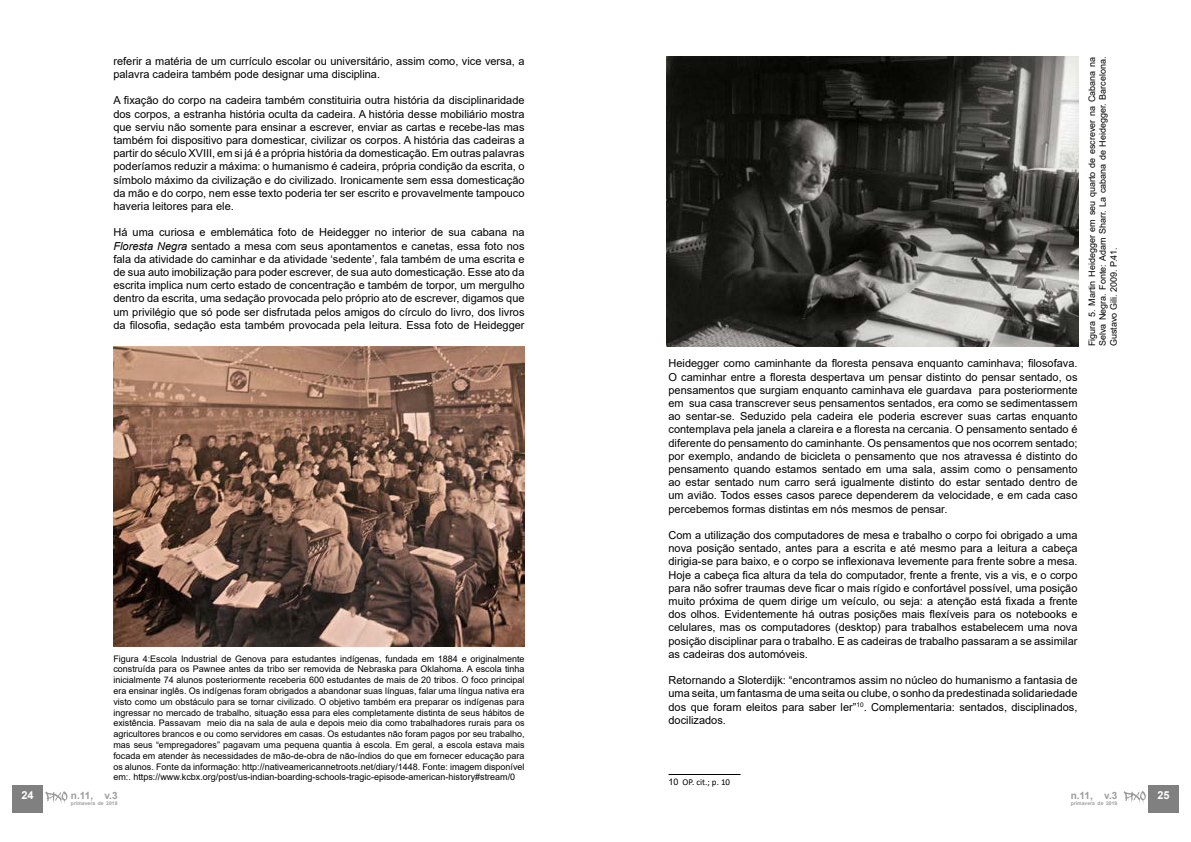
<style>
.page{position:relative;width:1191px;height:842px;background:#fff}
.page>*{position:absolute;margin:0;border:0;box-sizing:border-box;transform-origin:0 0}
.t1{font:11px/13.2px "Arial";color:#000;text-align:justify}
.t2{font:700 11px "Arial";color:#fff}
.t3{font:700 10px "Arial";color:#9d9d9c}
.t4{font:9px/10.8px "Arial";color:#000;text-align:justify}
.t5{font:9px "Calibri";color:#000}
.t6{font:700 5px "Arial";letter-spacing:.01em;color:#9d9d9c}
.s1{font-style:italic}
.s2{font-family:"Arial"}
</style>
<div class="page">
<div style="left:1148px;top:785px;width:30px;height:28px;background:#808080"></div>
<svg style="left:1123px;top:791px;width:22px;height:13px"></svg>
<div style="left:12px;top:785px;width:31px;height:28px;background:#808080"></div>
<svg style="left:45px;top:791px;width:22px;height:13px"></svg>
<img style="left:113px;top:346px;width:411px;height:300px">
<img style="left:666px;top:57px;width:412px;height:289px">
<hr style="left:668px;top:774px;width:72px;height:1px;background:#000">
<p class="t1" style="left:113px;top:54px;width:413px">referir a matéria de um currículo escolar ou universitário, assim como, vice versa, a palavra cadeira também pode designar uma disciplina.</p>
<p class="t1" style="left:113px;top:94px;width:413px">A fixação do corpo na cadeira também constituiria outra história da disciplinaridade dos corpos, a estranha história oculta da cadeira. A história desse mobiliário mostra que serviu não somente para ensinar a escrever, enviar as cartas e recebe-las mas também foi dispositivo para domesticar, civilizar os corpos. A história das cadeiras a partir do século XVIII, em si já é a própria história da domesticação. Em outras palavras poderíamos reduzir a máxima: o humanismo é cadeira, própria condição da escrita, o símbolo máximo da civilização e do civilizado. Ironicamente sem essa domesticação da mão e do corpo, nem esse texto poderia ter ser escrito e provavelmente tampouco haveria leitores para ele.</p>
<p class="t1" style="left:113px;top:226px;width:413px">Há uma curiosa e emblemática foto de Heidegger no interior de sua cabana na <span class="s1">Floresta Negra</span> sentado a mesa com seus apontamentos e canetas, essa foto nos fala da atividade do caminhar e da atividade ‘sedente’, fala também de uma escrita e de sua auto imobilização para poder escrever, de sua auto domesticação. Esse ato da escrita implica num certo estado de concentração e também de torpor, um mergulho dentro da escrita, uma sedação provocada pelo próprio ato de escrever, digamos que um privilégio que só pode ser disfrutada pelos amigos do círculo do livro, dos livros da filosofia, sedação esta também provocada pela leitura. Essa foto de Heidegger</p>
<p class="t4" style="left:113px;top:653px;width:413px">Figura 4:Escola Industrial de Genova para estudantes indígenas, fundada em 1884 e originalmente construída para os Pawnee antes da tribo ser removida de Nebraska para Oklahoma. A escola tinha inicialmente 74 alunos posteriormente receberia 600 estudantes de mais de 20 tribos. O foco principal era ensinar inglês. Os indígenas foram obrigados a abandonar suas línguas, falar uma língua nativa era visto como um obstáculo para se tornar civilizado. O objetivo também era preparar os indígenas para ingressar no mercado de trabalho, situação essa para eles completamente distinta de seus hábitos de existência. Passavam meio dia na sala de aula e depois meio dia como trabalhadores rurais para os agricultores brancos e ou como servidores em casas. Os estudantes não foram pagos por seu trabalho, mas seus “empregadores” pagavam uma pequena quantia à escola. Em geral, a escola estava mais focada em atender às necessidades de mão-de-obra de não-índios do que em fornecer educação para os alunos. Fonte da informação: http://nativeamericannetroots.net/diary/1448. Fonte: imagem disponível em:. https://www.kcbx.org/post/us-indian-boarding-schools-tragic-episode-american-history#stream/0</p>
<p class="t1" style="left:668px;top:357px;width:410px">Heidegger como caminhante da floresta pensava enquanto caminhava; filosofava.<br>O caminhar entre a floresta despertava um pensar distinto do pensar sentado, os pensamentos que surgiam enquanto caminhava ele guardava para posteriormente em sua casa transcrever seus pensamentos sentados, era como se sedimentassem ao sentar-se. Seduzido pela cadeira ele poderia escrever suas cartas enquanto contemplava pela janela a clareira e a floresta na cercania. O pensamento sentado é diferente do pensamento do caminhante. Os pensamentos que nos ocorrem sentado; por exemplo, andando de bicicleta o pensamento que nos atravessa é distinto do pensamento quando estamos sentado em uma sala, assim como o pensamento ao estar sentado num carro será igualmente distinto do estar sentado dentro de um avião. Todos esses casos parece dependerem da velocidade, e em cada caso percebemos formas distintas em nós mesmos de pensar.</p>
<p class="t1" style="left:668px;top:528px;width:410px">Com a utilização dos computadores de mesa e trabalho o corpo foi obrigado a uma nova posição sentado, antes para a escrita e até mesmo para a leitura a cabeça dirigia-se para baixo, e o corpo se inflexionava levemente para frente sobre a mesa.<br>Hoje a cabeça fica altura da tela do computador, frente a frente, vis a vis, e o corpo para não sofrer traumas deve ficar o mais rígido e confortável possível, uma posição muito próxima de quem dirige um veículo, ou seja: a atenção está fixada a frente dos olhos. Evidentemente há outras posições mais flexíveis para os notebooks e celulares, mas os computadores (desktop) para trabalhos estabelecem uma nova posição disciplinar para o trabalho. E as cadeiras de trabalho passaram a se assimilar as cadeiras dos automóveis.</p>
<p class="t1" style="left:668px;top:674px;width:410px">Retornando a Sloterdijk: “encontramos assim no núcleo do humanismo a fantasia de uma seita, um fantasma de uma seita ou clube, o sonho da predestinada solidariedade dos que foram eleitos para saber ler”<sup>10</sup>. Complementaria: sentados, disciplinados, docilizados.</p>
<p class="t4" style="left:1086px;top:346px;width:291px;rotate:-90deg">Figura 5. Martin Heidegger em seu quarto de escrever na Cabana na Selva Negra. Fonte: Adam Sharr. La cabana de Heidegger. Barcelona.<br>Gustavo Gili. 2009. P.41.</p>
<p class="t5" style="left:668px;top:776px;width:63px"><span class="s2">10</span> OP. cit.; p. 10</p>
<p class="t3" style="left:1070px;top:788px;width:48px">n.11, v.3</p>
<p class="t6" style="left:1070px;top:799px;width:48px">primavera de 2019</p>
<p class="t2" style="left:22px;top:788px;width:14px">24</p>
<p class="t2" style="left:1157px;top:788px;width:14px">25</p>
<p class="t3" style="left:71px;top:788px;width:48px">n.11, v.3</p>
<p class="t6" style="left:71px;top:799px;width:48px">primavera de 2019</p>
</div>
